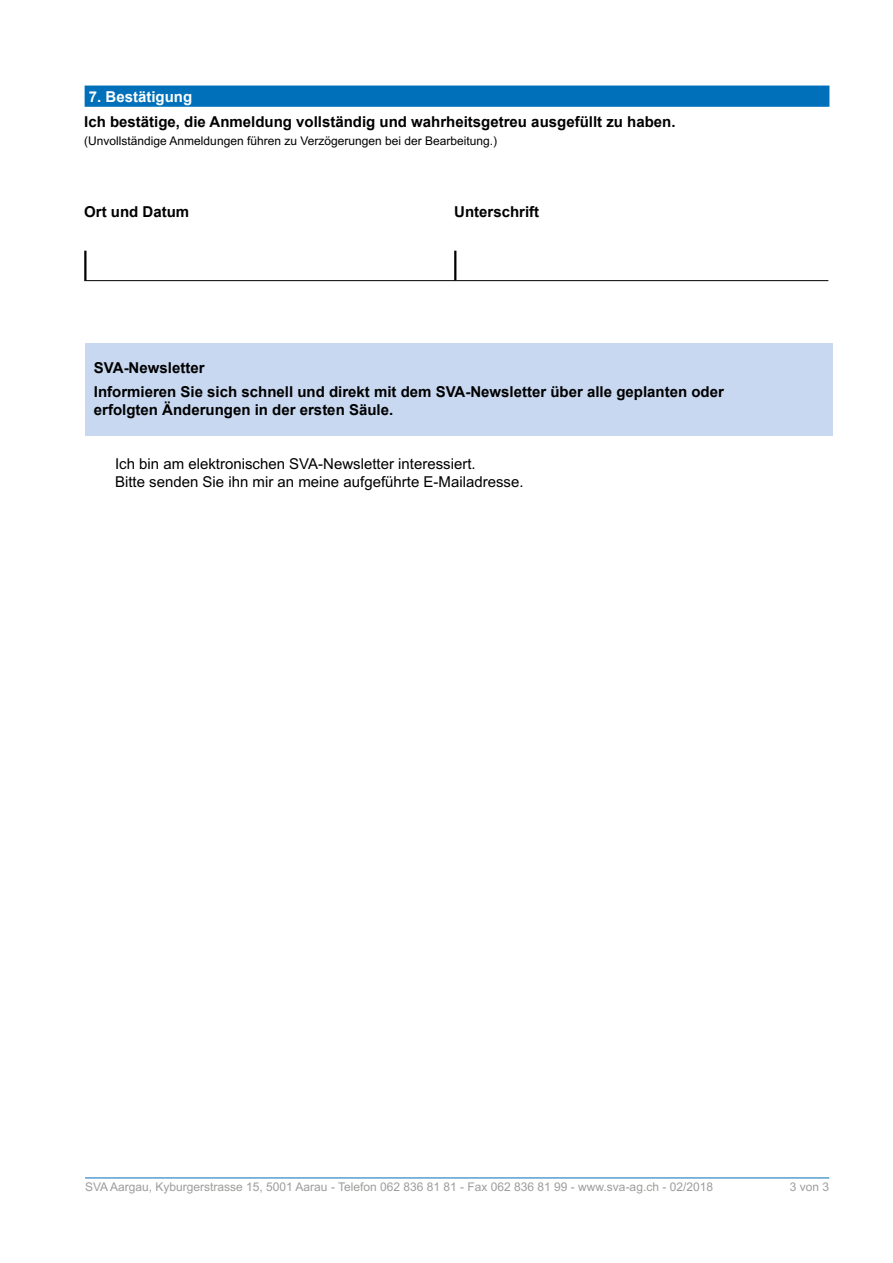
<style>
.page{position:relative;width:893px;height:1263px;background:#fff}
.page>*{position:absolute;margin:0;border:0;box-sizing:border-box;transform-origin:0 0}
.t1{font:700 15px/24.3px "Arial";color:#000}
.t2{font:15px/18px "Arial";color:#000}
.t3{font:700 15px "Arial";color:#fff}
.t4{font:12px "Arial";color:#9d9d9c}
.t5{font:12px "Arial";color:#000}
</style>
<div class="page">
<hr style="left:85px;top:1177px;width:744px;height:1px;background:#0070ba">
<div style="left:85px;top:86px;width:744px;height:21px;background:#0070ba"></div>
<hr style="left:84px;top:280px;width:744px;height:1px;background:#000">
<hr style="left:84px;top:251px;width:2px;height:29px;background:#000">
<hr style="left:454px;top:251px;width:2px;height:29px;background:#000">
<div style="left:85px;top:343px;width:747px;height:92px;background:#c8d8f0"></div>
<p class="t3" style="left:89px;top:87px;width:105px">7. Bestätigung</p>
<p class="t1" style="left:84px;top:110px;width:593px">Ich bestätige, die Anmeldung vollständig und wahrheitsgetreu ausgefüllt zu haben.</p>
<p class="t5" style="left:84px;top:133px;width:414px">(Unvollständige Anmeldungen führen zu Verzögerungen bei der Bearbeitung.)</p>
<p class="t1" style="left:84px;top:200px;width:106px">Ort und Datum</p>
<p class="t1" style="left:454px;top:200px;width:87px">Unterschrift</p>
<p class="t1" style="left:94px;top:356px;width:631px">SVA-Newsletter<br>Informieren Sie sich schnell und direkt mit dem SVA-Newsletter über alle geplanten oder</p>
<p class="t1" style="left:94px;top:398px;width:301px">erfolgten Änderungen in der ersten Säule.</p>
<p class="t2" style="left:115px;top:455px;width:410px">Ich bin am elektronischen SVA-Newsletter interessiert.<br>Bitte senden Sie ihn mir an meine aufgeführte E-Mailadresse.</p>
<p class="t4" style="left:85px;top:1179px;width:629px">SVA Aargau, Kyburgerstrasse 15, 5001 Aarau - Telefon 062 836 81 81 - Fax 062 836 81 99 - www.sva-ag.ch - 02/2018</p>
<p class="t4" style="left:790px;top:1179px;width:41px">3 von 3</p>
</div>
